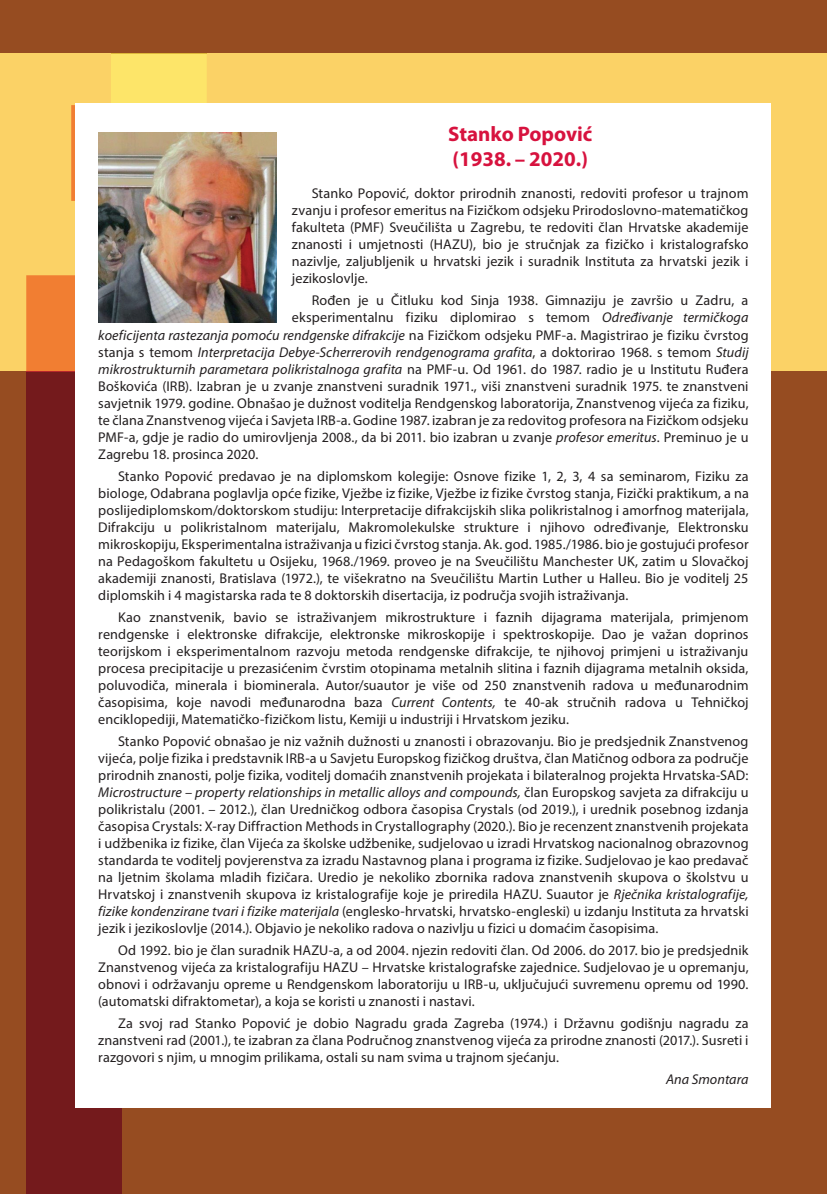
<style>
.page{position:relative;width:827px;height:1194px;background:#fff}
.page>*{position:absolute;margin:0;border:0;box-sizing:border-box;transform-origin:0 0}
.t1{font:700 21px/25.2px "Myriad Pro";color:#d7123e}
.t2{font:14.17px/17px "Myriad Pro";letter-spacing:.01em;color:#231f20;text-align:justify}
.t3{font:italic 14.17px "Myriad Pro";letter-spacing:.005em;color:#231f20}
.s1{font-style:italic}
.s2{font-style:normal}
</style>
<div class="page">
<div style="left:0;top:0;width:826px;height:1193px;background:#964c21"></div>
<div style="left:0;top:54px;width:826px;height:317px;background:#fbd266"></div>
<div style="left:26px;top:371px;width:96px;height:822px;background:#741a1c"></div>
<svg style="left:26px;top:54px;width:181px;height:317px"></svg>
<div style="left:76px;top:103px;width:694px;height:1004px;background:#fff"></div>
<img style="left:98px;top:132px;width:179px;height:190px">
<h1 class="t1" style="left:448px;top:123px;width:146px">Stanko Popović (1938. – 2020.)</h1>
<p class="t2" style="left:292px;top:186px;width:458px;text-indent:20px">Stanko Popović, doktor prirodnih znanosti, redoviti profesor u trajnom zvanju i profesor emeritus na Fizičkom odsjeku Prirodoslovno-matematičkog fakulteta (PMF) Sveučilišta u Zagrebu, te redoviti član Hrvatske akademije znanosti i umjetnosti (HAZU), bio je stručnjak za fizičko i kristalografsko nazivlje, zaljubljenik u hrvatski jezik i suradnik Instituta za hrvatski jezik i jezikoslovlje.</p>
<p class="t2" style="left:311px;top:293px;width:438px">Rođen je u Čitluku kod Sinja 1938. Gimnaziju je završio u Zadru, a</p>
<p class="t2" style="left:292px;top:310px;width:458px">eksperimentalnu fiziku diplomirao s temom <span class="s1">Određivanje termičkoga</span></p>
<p class="t2" style="left:98px;top:327px;width:651px"><span class="s1">koeficijenta rastezanja pomoću rendgenske difrakcije</span> na Fizičkom odsjeku PMF-a. Magistrirao je fiziku čvrstog</p>
<p class="t3" style="left:98px;top:346px;width:651px"><span class="s2">stanja s temom</span> Interpretacija Debye-Scherrerovih rendgenograma grafita<span class="s2">, a doktorirao 1968. s temom</span> Studij</p>
<p class="t3" style="left:98px;top:363px;width:651px">mikrostrukturnih parametara polikristalnoga grafita <span class="s2">na PMF-u. Od 1961. do 1987. radio je u Institutu Ruđera</span></p>
<p class="t2" style="left:98px;top:378px;width:651px">Boškovića (IRB). Izabran je u zvanje znanstveni suradnik 1971., viši znanstveni suradnik 1975. te znanstveni</p>
<p class="t2" style="left:98px;top:395px;width:651px">savjetnik 1979. godine. Obnašao je dužnost voditelja Rendgenskog laboratorija, Znanstvenog vijeća za fiziku,</p>
<p class="t2" style="left:98px;top:412px;width:651px">te člana Znanstvenog vijeća i Savjeta IRB-a. Godine 1987. izabran je za redovitog profesora na Fizičkom odsjeku</p>
<p class="t2" style="left:98px;top:429px;width:651px">PMF-a, gdje je radio do umirovljenja 2008., da bi 2011. bio izabran u zvanje <span class="s1">profesor emeritus</span>. Preminuo je u</p>
<p class="t2" style="left:98px;top:446px;width:162px">Zagrebu 18. prosinca 2020.</p>
<p class="t2" style="left:98px;top:468px;width:652px;text-indent:20px">Stanko Popović predavao je na diplomskom kolegije: Osnove fizike 1, 2, 3, 4 sa seminarom, Fiziku za biologe, Odabrana poglavlja opće fizike, Vježbe iz fizike, Vježbe iz fizike čvrstog stanja, Fizički praktikum, a na poslijediplomskom/doktorskom studiju: Interpretacije difrakcijskih slika polikristalnog i amorfnog materijala, Difrakciju u polikristalnom materijalu, Makromolekulske strukture i njihovo određivanje, Elektronsku mikroskopiju, Eksperimentalna istraživanja u fizici čvrstog stanja. Ak. god. 1985./1986. bio je gostujući profesor na Pedagoškom fakultetu u Osijeku, 1968./1969. proveo je na Sveučilištu Manchester UK, zatim u Slovačkoj akademiji znanosti, Bratislava (1972.), te višekratno na Sveučilištu Martin Luther u Halleu. Bio je voditelj 25 diplomskih i 4 magistarska rada te 8 doktorskih disertacija, iz područja svojih istraživanja.</p>
<p class="t2" style="left:98px;top:609px;width:651px;text-indent:20px">Kao znanstvenik, bavio se istraživanjem mikrostrukture i faznih dijagrama materijala, primjenom rendgenske i elektronske difrakcije, elektronske mikroskopije i spektroskopije. Dao je važan doprinos teorijskom i eksperimentalnom razvoju metoda rendgenske difrakcije, te njihovoj primjeni u istraživanju procesa precipitacije u prezasićenim čvrstim otopinama metalnih slitina i faznih dijagrama metalnih oksida, poluvodiča, minerala i biominerala. Autor/suautor je više od 250 znanstvenih radova u međunarodnim časopisima, koje navodi međunarodna baza <span class="s1">Current Contents,</span> te 40-ak stručnih radova u Tehničkoj enciklopediji, Matematičko-fizičkom listu, Kemiji u industriji i Hrvatskom jeziku.</p>
<p class="t2" style="left:98px;top:733px;width:651px;text-indent:20px">Stanko Popović obnašao je niz važnih dužnosti u znanosti i obrazovanju. Bio je predsjednik Znanstvenog vijeća, polje fizika i predstavnik IRB-a u Savjetu Europskog fizičkog društva, član Matičnog odbora za područje prirodnih znanosti, polje fizika, voditelj domaćih znanstvenih projekata i bilateralnog projekta Hrvatska-SAD:<br><span class="s1">Microstructure – property relationships in metallic alloys and compounds,</span> član Europskog savjeta za difrakciju u polikristalu (2001. – 2012.), član Uredničkog odbora časopisa Crystals (od 2019.), i urednik posebnog izdanja časopisa Crystals: X-ray Diffraction Methods in Crystallography (2020.). Bio je recenzent znanstvenih projekata i udžbenika iz fizike, član Vijeća za školske udžbenike, sudjelovao u izradi Hrvatskog nacionalnog obrazovnog standarda te voditelj povjerenstva za izradu Nastavnog plana i programa iz fizike. Sudjelovao je kao predavač na ljetnim školama mladih fizičara. Uredio je nekoliko zbornika radova znanstvenih skupova o školstvu u Hrvatskoj i znanstvenih skupova iz kristalografije koje je priredila HAZU. Suautor je <span class="s1">Rječnika kristalografije, fizike kondenzirane tvari i fizike materijala</span> (englesko-hrvatski, hrvatsko-engleski) u izdanju Instituta za hrvatski jezik i jezikoslovlje (2014.). Objavio je nekoliko radova o nazivlju u fizici u domaćim časopisima.</p>
<p class="t2" style="left:98px;top:942px;width:651px;text-indent:20px">Od 1992. bio je član suradnik HAZU-a, a od 2004. njezin redoviti član. Od 2006. do 2017. bio je predsjednik Znanstvenog vijeća za kristalografiju HAZU – Hrvatske kristalografske zajednice. Sudjelovao je u opremanju, obnovi i održavanju opreme u Rendgenskom laboratoriju u IRB-u, uključujući suvremenu opremu od 1990. (automatski difraktometar), a koja se koristi u znanosti i nastavi.</p>
<p class="t2" style="left:98px;top:1015px;width:651px;text-indent:20px">Za svoj rad Stanko Popović je dobio Nagradu grada Zagreba (1974.) i Državnu godišnju nagradu za znanstveni rad (2001.), te izabran za člana Područnog znanstvenog vijeća za prirodne znanosti (2017.). Susreti i razgovori s njim, u mnogim prilikama, ostali su nam svima u trajnom sjećanju.</p>
<p class="t3" style="left:665px;top:1073px;width:84px">Ana Smontara</p>
</div>
